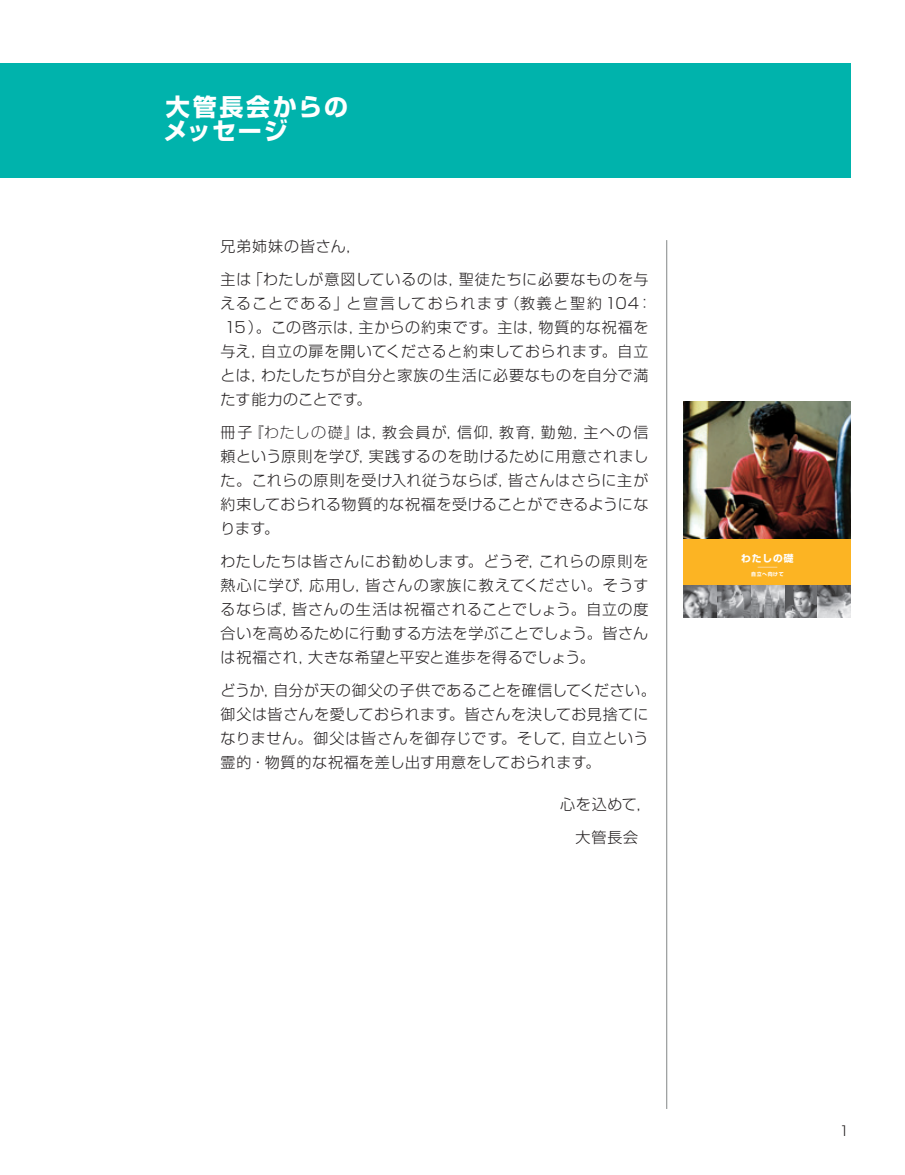
<style>
.page{position:relative;width:905px;height:1175px;background:#fff}
.page>*{position:absolute;margin:0;border:0;box-sizing:border-box;transform-origin:0 0}
.t1{font:700 24px/24px "Shin Go Pr 6 N";letter-spacing:.08em;color:#fff}
.t2{font:300 15px/24px "Shin Go Pr 6 N";letter-spacing:.04em;color:#231f20}
.t3{font:300 15px "Shin Go Pr 6 N";letter-spacing:.065em;color:#231f20}
.t4{font:300 13.5px "Shin Go Pr 6 N";color:#231f20}
.t5{font:700 9.75px "Shin Go Pr 6 N";letter-spacing:.1em;color:#fff}
.t6{font:700 4.95px "Shin Go Pr 6 N";letter-spacing:.1em;color:#fff}
.s1{font-stretch:expanded}
</style>
<div class="page">
<div style="left:0;top:63px;width:850px;height:115px;background:#00b3ac"></div>
<hr style="left:666px;top:240px;width:1px;height:868px;background:#838787">
<img style="left:684px;top:585px;width:166px;height:32px">
<div style="left:684px;top:538px;width:166px;height:47px;background:#fcb423"></div>
<img style="left:684px;top:401px;width:166px;height:137px">
<svg style="left:757px;top:567px;width:20px;height:1px"></svg>
<h1 class="t1" style="left:163px;top:94px;width:186px">大管長会からのメッセージ</h1>
<p class="t3" style="left:220px;top:234px;width:142px">兄弟姉妹の皆さん，</p>
<p class="t2" style="left:220px;top:266px;width:433px">主は「わたしが意図しているのは，聖徒たちに必要なものを与えることである」と宣言しておられます（教義と聖約104：<br>15）。この啓示は，主からの約束です。主は，物質的な祝福を与え，自立の扉を開いてくださると約束しておられます。自立とは，わたしたちが自分と家族の生活に必要なものを自分で満たす能力のことです。</p>
<p class="t2" style="left:220px;top:419px;width:429px;text-align:justify">冊子『<span class="s1">わたしの礎</span>』は，教会員が，信仰，教育，勤勉，主への信頼という原則を学び，実践するのを助けるために用意されました。これらの原則を受け入れ従うならば，皆さんはさらに主が約束しておられる物質的な祝福を受けることができるようになります。</p>
<p class="t2" style="left:220px;top:548px;width:429px;text-align:justify">わたしたちは皆さんにお勧めします。どうぞ，これらの原則を熱心に学び，応用し，皆さんの家族に教えてください。そうするならば，皆さんの生活は祝福されることでしょう。自立の度合いを高めるために行動する方法を学ぶことでしょう。皆さんは祝福され，大きな希望と平安と進歩を得るでしょう。</p>
<p class="t2" style="left:220px;top:677px;width:437px">どうか，自分が天の御父の子供であることを確信してください。御父は皆さんを愛しておられます。皆さんを決してお見捨てになりません。御父は皆さんを御存じです。そして，自立という霊的・物質的な祝福を差し出す用意をしておられます。</p>
<p class="t2" style="left:544px;top:791px;width:108px">　心を込めて，</p>
<p class="t2" style="left:544px;top:824px;width:95px">　　大管長会</p>
<p class="t5" style="left:741px;top:550px;width:54px">わたしの礎</p>
<p class="t6" style="left:751px;top:570px;width:34px">自立へ向けて</p>
<p class="t4" style="left:839px;top:1120px;width:12px">1</p>
</div>
